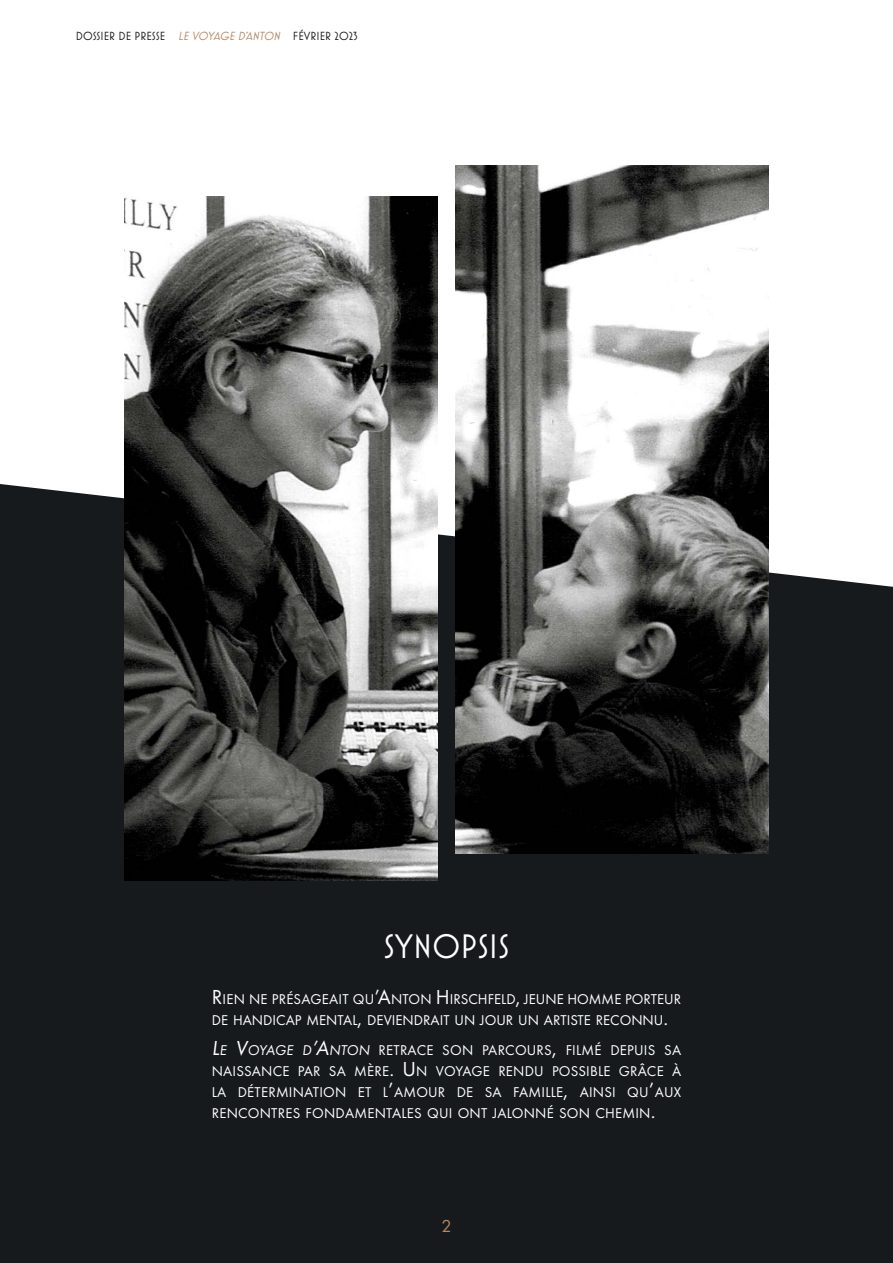
<style>
.page{position:relative;width:893px;height:1263px;background:#fff}
.page>*{position:absolute;margin:0;border:0;box-sizing:border-box;transform-origin:0 0}
.t1{font:34.5px "Mostra Nuova";color:#fff}
.t2{font:18px "Futura PT";color:#b68961}
.t3{font:14.7px/21px "Futura PT";color:#fff}
.t4{font:12px "Mostra Nuova";color:#161a1d}
.s1{font-style:italic;color:#b68961}
.s2{font-size:21px}
.s3{font-style:italic;font-size:21px}
.s4{font-style:italic}
</style>
<div class="page">
<div style="left:0;top:484px;width:893px;height:779px;background:#161a1d"></div>
<img style="left:124px;top:196px;width:314px;height:684px">
<img style="left:455px;top:166px;width:314px;height:687px">
<p class="t4" style="left:76px;top:29px;width:283px">DOSSIER DE PRESSE <span class="s1">LE VOYAGE D’ANTON</span> FÉVRIER 2023</p>
<p class="t1" style="left:384px;top:926px;width:127px">SYNOPSIS</p>
<p class="t3" style="left:212px;top:989px;width:469px"><span class="s2">R</span>IEN NE PRÉSAGEAIT QU<span class="s2">’A</span>NTON <span class="s2">H</span>IRSCH FELD<span class="s2">,</span> JEUNE HOMME PORTEUR<br>DE HANDICAP MENTAL<span class="s2">,</span> DEVIENDRAIT UN JOUR UN ARTISTE RECONNU<span class="s2">.</span></p>
<p class="t3" style="left:212px;top:1039px;width:471px;text-align:justify"><span class="s3">L</span><span class="s4">E</span> <span class="s3">V</span><span class="s4">OYAGE D</span><span class="s3">’A</span><span class="s4">NTON</span> RETRACE SON PARCOURS<span class="s2">,</span> FILMÉ DEPUIS SA NAISSANCE PAR SA MÈRE<span class="s2">. U</span> N VOYAGE RENDU POSSIBLE GRÂCE À LA DÉTERMINATION ET L<span class="s2">’</span>AMOUR DE SA FAMILLE<span class="s2">,</span> AINSI QU<span class="s2">’</span>AUX RENCONTRES FONDAMENTALES QUI ONT JALONNÉ SON CH EMIN<span class="s2">.</span></p>
<p class="t2" style="left:441px;top:1215px;width:12px">2</p>
</div>
